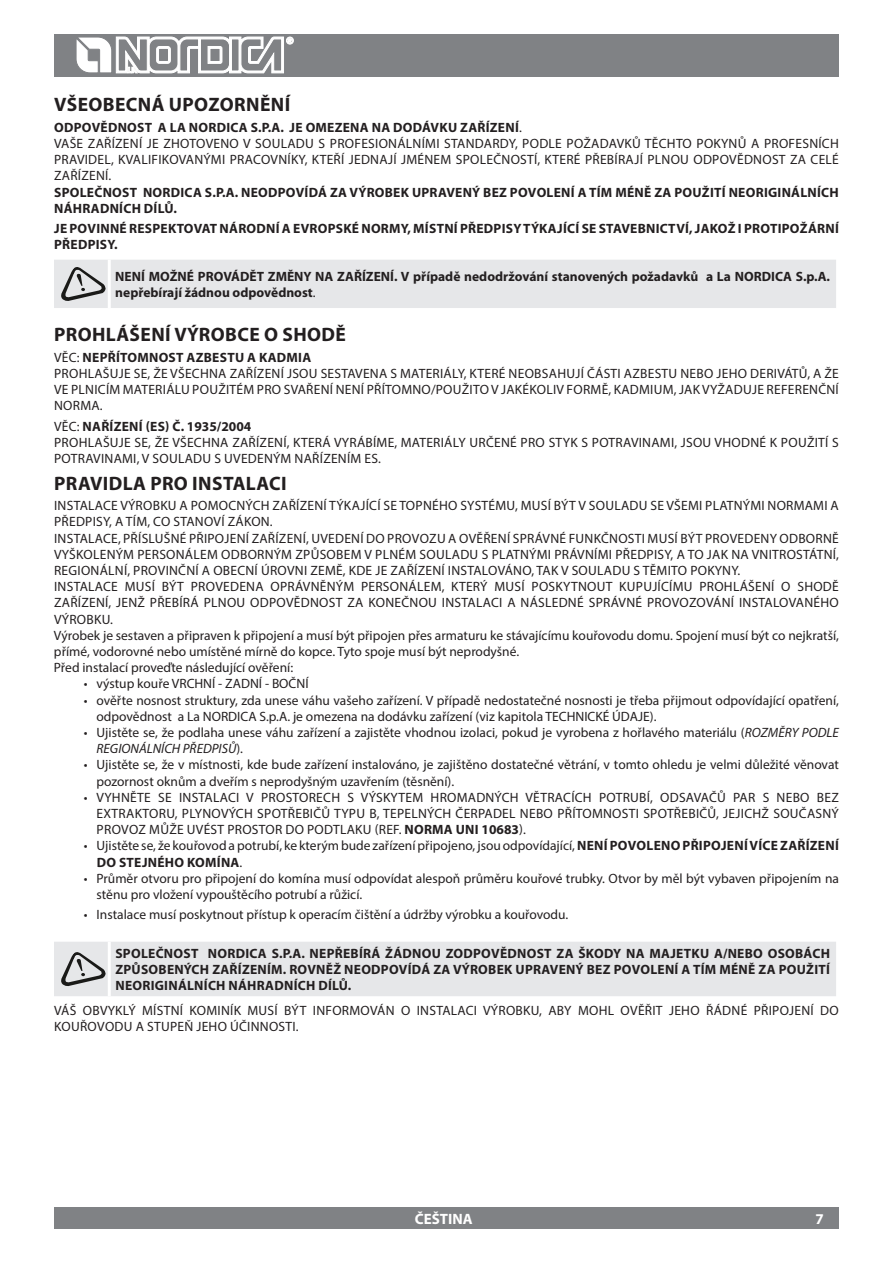
<style>
.page{position:relative;width:893px;height:1263px;background:#fff}
.page>*{position:absolute;margin:0;border:0;box-sizing:border-box;transform-origin:0 0}
.t1{font:700 19.5px "Myriad Pro";letter-spacing:.02em;color:#231f20}
.t2{font:700 15px "Myriad Pro";color:#fff}
.t3{font:13.5px/16.2px "Myriad Pro";letter-spacing:.02em;color:#231f20}
.t4{font:13.5px/16.2px "Myriad Pro";color:#231f20}
.t5{font:700 13.5px/20.4px "Myriad Pro";letter-spacing:.02em;color:#231f20}
.t6{font:700 13.5px/16.2px "Myriad Pro";color:#231f20}
.s1{font-weight:400}
.s2{font-weight:700}
.s3{font-style:italic}
</style>
<div class="page">
<div style="left:54px;top:34px;width:785px;height:43px;background:#808285"></div>
<svg style="left:76px;top:37px;width:217px;height:36px"></svg>
<div style="left:54px;top:1208px;width:785px;height:21px;background:#808285"></div>
<div style="left:54px;top:260px;width:782px;height:48px;background:#e6e7e9"></div>
<div style="left:54px;top:942px;width:782px;height:54px;background:#e6e7e9"></div>
<h1 class="t1" style="left:54px;top:92px;width:238px">VŠEOBECNÁ UPOZORNĚNÍ</h1>
<p class="t5" style="left:54px;top:117px;width:29px">ODPOVĚ</p>
<p class="t5" style="left:108px;top:117px;width:228px">DNOST A LA NORDICA S.P.A. JE OMEZEN</p>
<p class="t5" style="left:360px;top:117px;width:134px">A NA DODÁVKU ZAŘÍZENÍ</p>
<p class="t3" style="left:54px;top:119px;width:786px;text-indent:465px">.<br>VAŠE ZAŘÍZENÍ JE ZHOTOVENO V SOULADU S PROFESIONÁLNÍMI STANDARDY, PODLE POŽADAVKŮ TĚCHTO POKYNŮ A PROFESNÍCH PRAVIDEL, KVALIFIKOVANÝMI PRACOVNÍKY, KTEŘÍ JEDNAJÍ JMÉNEM SPOLEČNOSTÍ, KTERÉ PŘEBÍRAJÍ PLNOU ODPOVĚDNOST ZA CELÉ ZAŘÍZENÍ.</p>
<p class="t5" style="left:54px;top:181px;width:9px">SPOLE</p>
<p class="t5" style="left:94px;top:181px;width:157px">ČNOST NORDICA S.P.A. NEO</p>
<p class="t5" style="left:268px;top:181px;width:19px">DPOVÍ</p>
<p class="t5" style="left:309px;top:181px;width:68px">DÁ ZA VÝROBE</p>
<p class="t5" style="left:401px;top:181px;width:21px">K UPR</p>
<p class="t5" style="left:438px;top:181px;width:18px">AVEN</p>
<p class="t5" style="left:472px;top:181px;width:20px">Ý BEZ</p>
<p class="t5" style="left:510px;top:181px;width:10px">POVOLENÍ</p>
<p class="t5" style="left:578px;top:181px;width:107px">A TÍM MÉNĚ ZA POU</p>
<p class="t5" style="left:702px;top:181px;width:36px">ŽITÍ NEORI</p>
<p class="t5" style="left:768px;top:181px;width:18px">GINÁLNÍC</p>
<p class="t5" style="left:830px;top:181px;width:11px">H</p>
<p class="t5" style="left:54px;top:198px;width:176px">NÁHRADNÍCH DÍLŮ.<br>JE POVINNÉ RESPEKTOVAT NÁRO</p>
<p class="t5" style="left:257px;top:218px;width:46px">DNÍ A EVROP</p>
<p class="t5" style="left:336px;top:218px;width:36px">SKÉ NOR</p>
<p class="t5" style="left:389px;top:218px;width:241px">MY, MÍSTNÍ PŘEDPI SY TÝKAJÍCÍ SE STAVEBNIC</p>
<p class="t5" style="left:668px;top:218px;width:86px">TVÍ, JAKOŽ I PRO</p>
<p class="t5" style="left:770px;top:218px;width:47px">TIPOŽÁRNÍ</p>
<p class="t5" style="left:54px;top:234px;width:65px">PŘEDPISY.</p>
<p class="t6" style="left:115px;top:268px;width:716px">NENÍ MOŽNÉ PROVÁDĚT ZMĚNY NA ZAŘÍZENÍ. V PŘÍPADĚ NEDODRŽOVÁNÍ STANOVENÝCH POŽADAVKŮ A LA NORDICA S.P.A.<br>NEPŘEBÍRAJÍ ŽÁDNOU ODPOVĚDNOST<span class="s1">.</span></p>
<h1 class="t1" style="left:54px;top:322px;width:293px">PROHLÁŠENÍ VÝROBCE O SHODĚ</h1>
<p class="t3" style="left:54px;top:349px;width:786px">VĚC: <span class="s2">NEPŘÍTOMNOST AZBESTU A KADMIA<br></span>PROHLAŠUJE SE, ŽE VŠECHNA ZAŘÍZENÍ JSOU SESTAVENA S MATERIÁLY, KTERÉ NEOBSAHUJÍ ČÁSTI AZBESTU NEBO JEHO DERIVÁTŮ, A ŽE VE PLNICÍM MATERIÁLU POUŽITÉM PRO SVAŘENÍ NENÍ PŘÍTOMNO/POUŽITO V JAKÉKOLIV FORMĚ, KADMIUM, JAK VYŽADUJE REFERENČNÍ NORMA.</p>
<p class="t5" style="left:54px;top:416px;width:63px"><span class="s1">VĚC:</span> NAŘÍZENÍ</p>
<p class="t6" style="left:146px;top:418px;width:107px">(ES) Č. 1935/2004</p>
<p class="t3" style="left:54px;top:434px;width:786px">PROHLAŠUJE SE, ŽE VŠECHNA ZAŘÍZENÍ, KTERÁ VYRÁBÍME, MATERIÁLY URČENÉ PRO STYK S POTRAVINAMI, JSOU VHODNÉ K POUŽITÍ S<br>POTRAVINAMI, V SOULADU S UVEDENÝM NAŘÍZENÍM ES.</p>
<h1 class="t1" style="left:54px;top:470px;width:234px">PRAVIDLA PRO INSTALACI</h1>
<p class="t3" style="left:54px;top:497px;width:786px">INSTALACE VÝROBKU A POMOCNÝCH ZAŘÍZENÍ TÝKAJÍCÍ SE TOPNÉHO SYSTÉMU, MUSÍ BÝT V SOULADU SE VŠEMI PLATNÝMI NORMAMI A PŘEDPISY, A TÍM, CO STANOVÍ ZÁKON.<br>INSTALACE, PŘÍSLUŠNÉ PŘIPOJENÍ ZAŘÍZENÍ, UVEDENÍ DO PROVOZU A OVĚŘENÍ SPRÁVNÉ FUNKČNOSTI MUSÍ BÝT PROVEDENY ODBORNĚ VYŠKOLENÝM PERSONÁLEM ODBORNÝM ZPŮSOBEM V PLNÉM SOULADU S PLATNÝMI PRÁVNÍMI PŘEDPISY, A TO JAK NA VNITROSTÁTNÍ, REGIONÁLNÍ, PROVINČNÍ A OBECNÍ ÚROVNI ZEMĚ, KDE JE ZAŘÍZENÍ INSTALOVÁNO, TAK V SOULADU S TĚMITO POKYNY.<br>INSTALACE MUSÍ BÝT PROVEDENA OPRÁVNĚNÝM PERSONÁLEM, KTERÝ MUSÍ POSKYTNOUT KUPUJÍCÍMU PROHLÁŠENÍ O SHODĚ ZAŘÍZENÍ, JENŽ PŘEBÍRÁ PLNOU ODPOVĚDNOST ZA KONEČNOU INSTALACI A NÁSLEDNÉ SPRÁVNÉ PROVOZOVÁNÍ INSTALOVANÉHO VÝROBKU.<br>VÝROBEK JE SESTAVEN A PŘIPRAVEN K PŘIPOJENÍ A MUSÍ BÝT PŘIPOJEN PŘES ARMATURU KE STÁVAJÍCÍMU KOUŘOVODU DOMU. SPOJENÍ MUSÍ BÝT CO NEJKRATŠÍ, PŘÍMÉ, VODOROVNÉ NEBO UMÍSTĚNÉ MÍRNĚ DO KOPCE. TYTO SPOJE MUSÍ BÝT NEPRODYŠNÉ.<br>PŘED INSTALACÍ PROVEĎTE NÁSLEDUJÍCÍ OVĚŘENÍ:</p>
<p class="t3" style="left:84px;top:675px;width:104px">• VÝSTUP KOUŘE VRCHNÍ</p>
<p class="t3" style="left:218px;top:675px;width:16px">- ZADNÍ</p>
<p class="t3" style="left:265px;top:675px;width:16px">- BOČNÍ</p>
<p class="t4" style="left:97px;top:692px;width:744px;text-indent:-13px">• OVĚŘTE NOSNOST STRUKTURY, ZDA UNESE VÁHU VAŠEHO ZAŘÍZENÍ. V PŘÍPADĚ NEDOSTATEČNÉ NOSNOSTI JE TŘEBA PŘIJMOUT ODPOVÍDAJÍCÍ OPATŘENÍ,<br>ODPOVĚDNOST A LA NORDICA</p>
<p class="t4" style="left:259px;top:708px;width:294px">S.P.A. JE OMEZENA NA DODÁVKU ZAŘÍZENÍ (VIZ KAPITOLA TECHNICKÉ</p>
<p class="t3" style="left:612px;top:708px;width:9px">ÚDAJE</p>
<p class="t3" style="left:650px;top:708px;width:8px">).</p>
<p class="t4" style="left:97px;top:724px;width:744px;text-indent:-13px">• UJISTĚTE SE, ŽE PODLAHA UNESE VÁHU ZAŘÍZENÍ A ZAJISTĚTE VHODNOU IZOLACI, POKUD JE VYROBENA Z HOŘLAVÉHO MATERIÁLU (<span class="s3">ROZMĚRY PODLE<br>REGIONÁLNÍCH PŘEDPISŮ</span>).</p>
<p class="t4" style="left:97px;top:756px;width:744px;text-indent:-13px">• UJISTĚTE SE, ŽE V MÍSTNOSTI, KDE BUDE ZAŘÍZENÍ INSTALOVÁNO, JE ZAJIŠTĚNO DOSTATEČNÉ VĚTRÁNÍ, V TOMTO OHLEDU JE VELMI DŮLEŽITÉ VĚNOVAT<br>POZORNOST OKNŮM A DVEŘÍM S NEPRODYŠNÝM UZAVŘENÍM (TĚSNĚNÍ).</p>
<p class="t3" style="left:97px;top:789px;width:744px;text-align:justify;text-indent:-13px">• VYHNĚTE SE INSTALACI V PROSTORECH S VÝSKYTEM HROMADNÝCH VĚTRACÍCH POTRUBÍ, ODSAVAČŮ PAR S NEBO BEZ EXTRAKTORU, PLYNOVÝCH SPOTŘEBIČŮ TYPU B, TEPELNÝCH ČERPADEL NEBO PŘÍTOMNOSTI SPOTŘEBIČŮ, JEJICHŽ SOUČASNÝ PROVOZ MŮŽE UVÉST PROSTOR DO PODTLAKU (REF. <span class="s2">NOR</span></p>
<p class="t6" style="left:432px;top:821px;width:95px">MA UNI 10683<span class="s1">).</span></p>
<p class="t4" style="left:84px;top:837px;width:536px">• UJISTĚTE SE, ŽE KOUŘOVOD A POTRUBÍ, KE KTERÝM BUDE ZAŘÍZENÍ PŘIPOJENO, JSOU ODPOVÍDAJÍCÍ, <span class="s2">NENÍ POVOLENO</span></p>
<p class="t5" style="left:683px;top:835px;width:75px">PŘIPOJENÍVÍCE</p>
<p class="t5" style="left:780px;top:835px;width:34px">ZAŘÍZENÍ</p>
<p class="t5" style="left:97px;top:851px;width:147px">DO STEJNÉHO KOMÍNA<span class="s1">.</span></p>
<p class="t4" style="left:97px;top:870px;width:744px;text-indent:-13px">• PRŮMĚR OTVORU PRO PŘIPOJENÍ DO KOMÍNA MUSÍ ODPOVÍDAT ALESPOŇ PRŮMĚRU KOUŘOVÉ TRUBKY. OTVOR BY MĚL BÝT VYBAVEN PŘIPOJENÍM NA<br>STĚNU PRO VLOŽENÍ VYPOUŠTĚCÍHO POTRUBÍ A RŮŽICÍ.</p>
<p class="t4" style="left:84px;top:907px;width:486px">• I NSTALACE MUSÍ POSKYTNOUT PŘÍSTUP K OPERACÍM ČIŠTĚNÍ A ÚDRŽBY VÝROBKU A KOUŘOVODU.</p>
<p class="t5" style="left:115px;top:943px;width:9px">SPOLE</p>
<p class="t5" style="left:156px;top:943px;width:163px">ČNOST NORDICA S.P.A. NEP</p>
<p class="t5" style="left:335px;top:943px;width:17px">ŘEBÍRÁ</p>
<p class="t5" style="left:385px;top:943px;width:37px">ŽÁDNOU</p>
<p class="t5" style="left:446px;top:943px;width:37px">ZODPOVĚ</p>
<p class="t5" style="left:507px;top:943px;width:230px">DNOST ZA ŠKODY NA MAJETKU A/NEBO</p>
<p class="t5" style="left:768px;top:943px;width:28px">OSOBÁC</p>
<p class="t5" style="left:821px;top:943px;width:11px">H</p>
<p class="t5" style="left:115px;top:959px;width:43px">ZPŮSOBEN</p>
<p class="t5" style="left:184px;top:959px;width:62px">ÝCH ZAŘÍZENÍ</p>
<p class="t5" style="left:271px;top:959px;width:36px">M. ROVNĚ</p>
<p class="t5" style="left:333px;top:959px;width:21px">Ž NEO</p>
<p class="t5" style="left:371px;top:959px;width:19px">DPOVÍ</p>
<p class="t5" style="left:412px;top:959px;width:68px">DÁ ZA VÝROBE</p>
<p class="t5" style="left:504px;top:959px;width:21px">K UPR</p>
<p class="t5" style="left:542px;top:959px;width:18px">AVEN</p>
<p class="t5" style="left:576px;top:959px;width:20px">Ý BEZ</p>
<p class="t5" style="left:614px;top:959px;width:10px">POVOLENÍ</p>
<p class="t5" style="left:682px;top:959px;width:107px">A TÍM MÉNĚ ZA POU</p>
<p class="t5" style="left:806px;top:959px;width:25px">ŽITÍ</p>
<p class="t5" style="left:115px;top:975px;width:9px">NEORI</p>
<p class="t5" style="left:155px;top:975px;width:18px">GINÁLNÍC</p>
<p class="t5" style="left:216px;top:975px;width:137px">H NÁHRADNÍCH DÍLŮ.</p>
<p class="t3" style="left:54px;top:1002px;width:786px">VÁŠ OBVYKLÝ MÍSTNÍ KOMINÍK MUSÍ BÝT INFORMOVÁN O INSTALACI VÝROBKU, ABY MOHL OVĚŘIT JEHO ŘÁDNÉ PŘIPOJENÍ DO<br>KOUŘOVODU A STUPEŇ JEHO ÚČINNOSTI.</p>
<p class="t2" style="left:415px;top:1209px;width:59px">ČEŠTINA</p>
<p class="t2" style="left:815px;top:1209px;width:10px">7</p>
</div>
